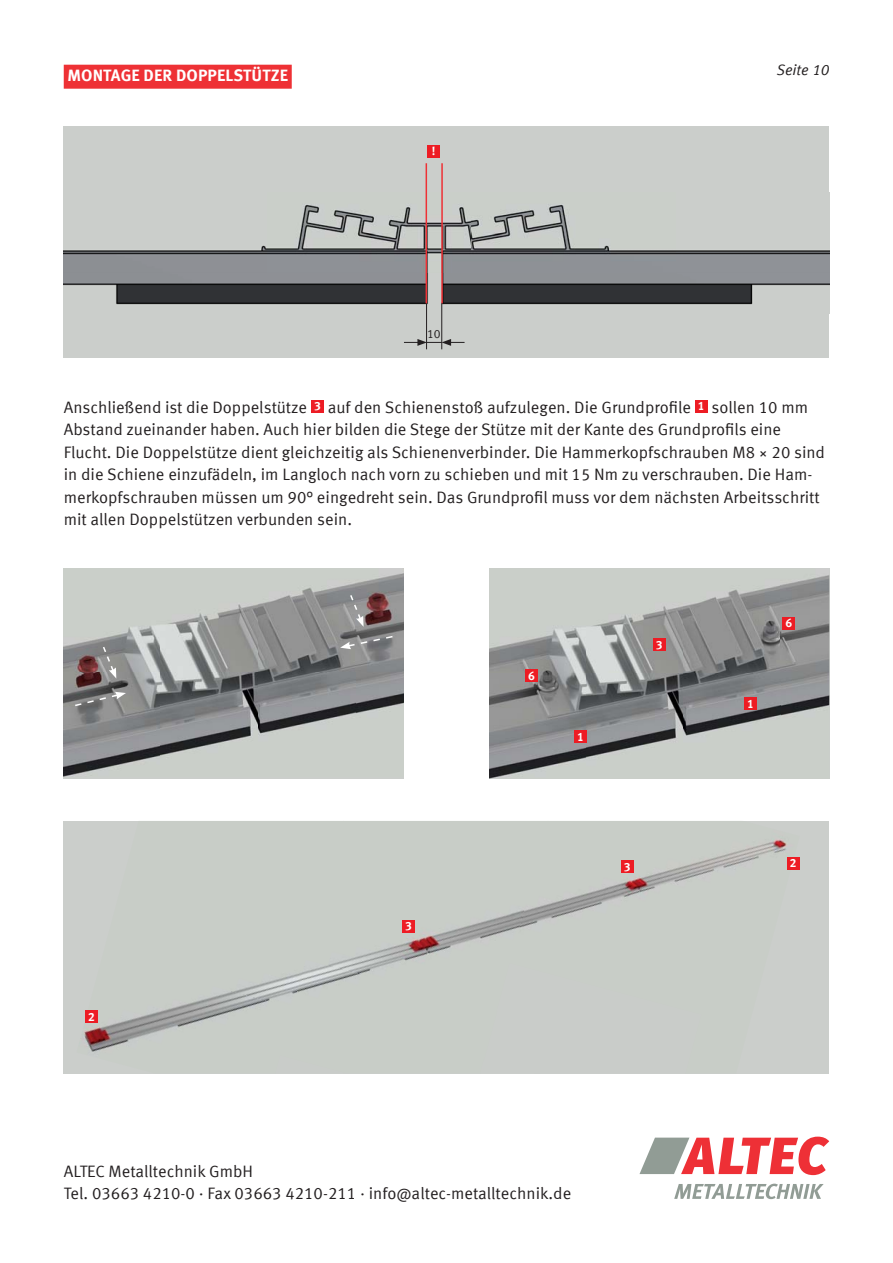
<style>
.page{position:relative;width:893px;height:1263px;background:#fff}
.page>*{position:absolute;margin:0;border:0;box-sizing:border-box;transform-origin:0 0}
.t1{font:16.5px/22.5px "Meta Offc Norm";color:#231f20}
.t2{font:700 16.5px "Meta Offc";letter-spacing:.005em;color:#fff}
.t3{font:15px "Meta Offc Norm Ita";color:#231f20}
.t4{font:700 12px "Meta Offc";color:#fff}
.t5{font:12px "Meta Offc Norm";color:#231f20}
</style>
<div class="page">
<svg style="left:639px;top:1137px;width:190px;height:38px"></svg>
<svg style="left:674px;top:1184px;width:150px;height:15px"></svg>
<img style="left:489px;top:568px;width:340px;height:211px">
<div style="left:64px;top:65px;width:228px;height:24px;background:#ee3135"></div>
<div style="left:64px;top:126px;width:765px;height:232px;background:#cbcecb"></div>
<img style="left:64px;top:193px;width:765px;height:121px">
<div style="left:427px;top:145px;width:13px;height:13px;background:#ed1c24"></div>
<div style="left:311px;top:400px;width:13px;height:13px;background:#ed1c24"></div>
<div style="left:695px;top:400px;width:13px;height:13px;background:#ed1c24"></div>
<img style="left:64px;top:568px;width:340px;height:209px">
<div style="left:744px;top:697px;width:13px;height:13px;background:#ed1c24"></div>
<div style="left:653px;top:638px;width:12px;height:13px;background:#ed1c24"></div>
<div style="left:782px;top:617px;width:13px;height:13px;background:#ed1c24"></div>
<svg style="left:349px;top:593px;width:15px;height:34px"></svg>
<svg style="left:340px;top:635px;width:54px;height:14px"></svg>
<div style="left:574px;top:730px;width:13px;height:13px;background:#ed1c24"></div>
<div style="left:525px;top:669px;width:13px;height:13px;background:#ed1c24"></div>
<svg style="left:102px;top:645px;width:14px;height:34px"></svg>
<svg style="left:73px;top:692px;width:53px;height:15px"></svg>
<div style="left:64px;top:821px;width:765px;height:252px;background:#cbcecb"></div>
<img style="left:548px;top:866px;width:137px;height:53px">
<img style="left:685px;top:839px;width:115px;height:40px">
<img style="left:347px;top:904px;width:201px;height:56px">
<img style="left:293px;top:960px;width:114px;height:34px">
<img style="left:84px;top:975px;width:209px;height:77px">
<div style="left:402px;top:920px;width:13px;height:13px;background:#ed1c24"></div>
<div style="left:621px;top:860px;width:13px;height:13px;background:#ed1c24"></div>
<div style="left:85px;top:1010px;width:13px;height:13px;background:#ed1c24"></div>
<div style="left:787px;top:857px;width:12px;height:12px;background:#ed1c24"></div>
<svg style="left:404px;top:339px;width:60px;height:7px"></svg>
<hr style="left:426px;top:303px;width:1px;height:46px;background:#231f20">
<hr style="left:441px;top:303px;width:1px;height:46px;background:#231f20">
<hr style="left:425px;top:163px;width:2px;height:140px;background:#ee3135">
<hr style="left:441px;top:163px;width:2px;height:140px;background:#ee3135">
<p class="t2" style="left:68px;top:62px;width:222px">MONTAGE DER DOPPELSTÜTZE</p>
<p class="t4" style="left:432px;top:141px;width:5px">!</p>
<p class="t5" style="left:427px;top:325px;width:15px">10</p>
<p class="t3" style="left:777px;top:58px;width:54px">Seite 10</p>
<p class="t1" style="left:64px;top:395px;width:763px">Anschließend ist die Doppelstütze <sup>3</sup> auf den Schienenstoß aufzulegen. Die Grundprofile <sup>1</sup> sollen 10 mm Abstand zueinander haben. Auch hier bilden die Stege der Stütze mit der Kante des Grundprofils eine Flucht. Die Doppelstütze dient gleichzeitig als Schienenverbinder. Die Hammerkopfschrauben M8 × 20 sind in die Schiene einzufädeln, im Langloch nach vorn zu schieben und mit 15 Nm zu verschrauben. Die Ham&shy;merkopfschrauben müssen um 90° eingedreht sein. Das Grundprofil muss vor dem nächsten Arbeitsschritt mit allen Doppelstützen verbunden sein.</p>
<p class="t4" style="left:88px;top:1007px;width:8px">2</p>
<p class="t4" style="left:405px;top:916px;width:8px">3</p>
<p class="t4" style="left:528px;top:666px;width:8px">6</p>
<p class="t4" style="left:577px;top:727px;width:8px">1</p>
<p class="t4" style="left:656px;top:635px;width:8px">3</p>
<p class="t4" style="left:624px;top:857px;width:8px">3</p>
<p class="t1" style="left:64px;top:1159px;width:509px">ALTEC Metalltechnik GmbH<br>Tel. 03663 4210-0 · Fax 03663 4210-211 · info@altec-metalltechnik.de</p>
<p class="t4" style="left:747px;top:694px;width:8px">1</p>
<p class="t4" style="left:785px;top:614px;width:8px">6</p>
<p class="t4" style="left:790px;top:853px;width:8px">2</p>
</div>
